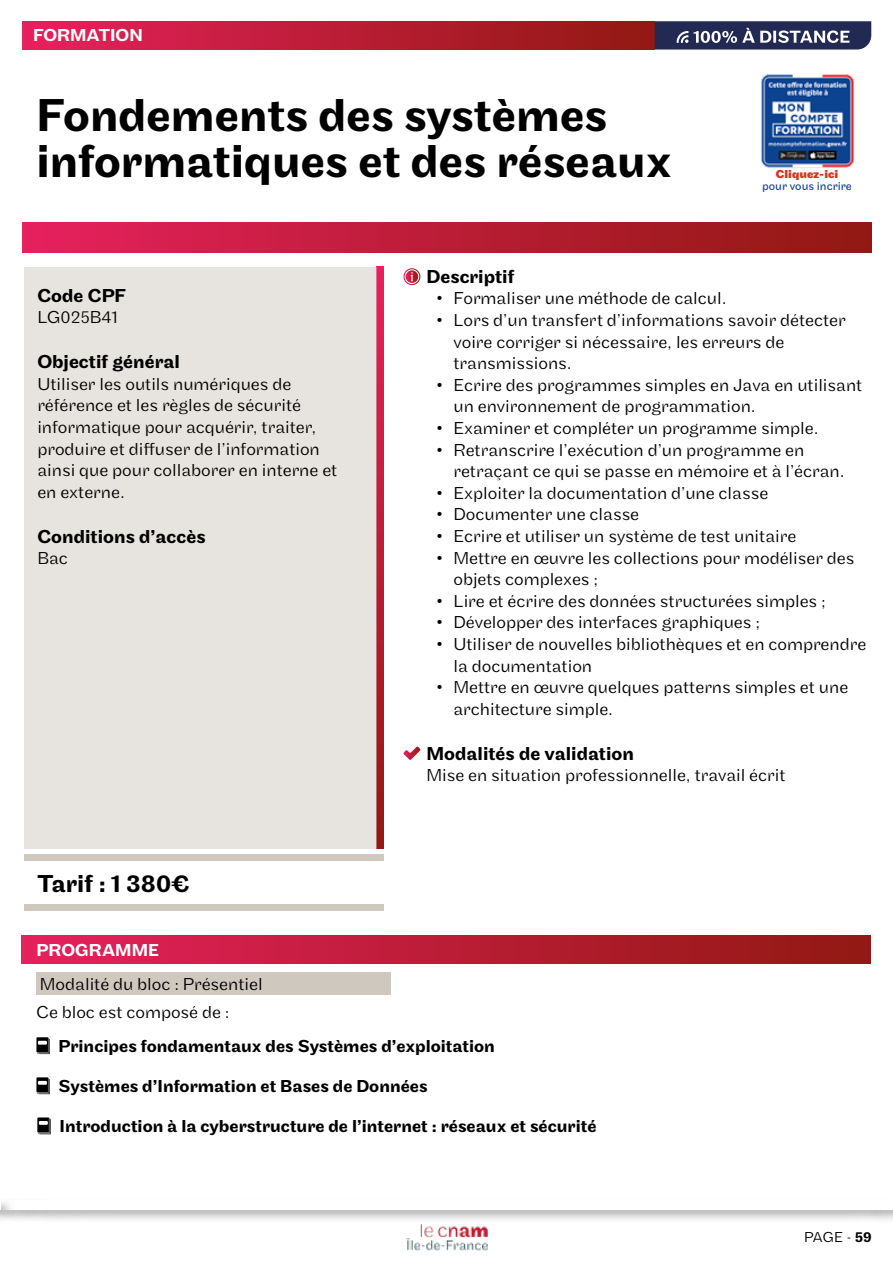
<style>
.page{position:relative;width:893px;height:1263px;background:#fff}
.page>*{position:absolute;margin:0;border:0;box-sizing:border-box;transform-origin:0 0}
.t1{font:500 48px/46.5px "Maple";color:#000}
.t2{font:500 25.5px "Maple";color:#000}
.t3{font:500 19.5px "Maple";color:#000}
.t4{font:300 18px/21.6px "Maple";color:#000}
.t5{font:500 18px "Maple";color:#000}
.t6{font:500 18px "Maple";color:#fff}
.t7{font:300 15px "Maple";color:#000}
.t8{font:12px "Maple";color:#1d4593}
.t9{font:700 12px "Maple";color:#de321b}
.s1{font-weight:500}
</style>
<div class="page">
<div style="left:0;top:1198px;width:893px;height:26px;background:#000;opacity:.32"></div>
<div style="left:1px;top:1200px;width:891px;height:9px;background:#fff"></div>
<div style="left:0;top:1198px;width:15px;height:26px;background:#000;opacity:.32"></div>
<img style="left:406px;top:1224px;width:81px;height:26px">
<div style="left:22px;top:222px;width:849px;height:31px;background:linear-gradient(to right,#e6215d,#911911)"></div>
<div style="left:22px;top:21px;width:633px;height:29px;background:linear-gradient(to right,#e6215d,#911911)"></div>
<div style="left:24px;top:854px;width:359px;height:6px;background:#cfc8bf"></div>
<div style="left:24px;top:904px;width:359px;height:6px;background:#cfc8bf"></div>
<svg style="left:376px;top:267px;width:8px;height:581px;background:#bc273f"></svg>
<div style="left:24px;top:267px;width:352px;height:581px;background:#e7e3df"></div>
<svg style="left:403px;top:747px;width:17px;height:13px"></svg>
<svg style="left:403px;top:268px;width:17px;height:17px"></svg>
<div style="left:36px;top:971px;width:355px;height:23px;background:#cfc8bf"></div>
<div style="left:21px;top:936px;width:849px;height:28px;background:linear-gradient(to right,#e6215d,#911911)"></div>
<svg style="left:36px;top:1037px;width:14px;height:17px"></svg>
<svg style="left:36px;top:1077px;width:14px;height:17px"></svg>
<svg style="left:37px;top:1117px;width:14px;height:17px"></svg>
<svg style="left:655px;top:21px;width:216px;height:29px;background:#484f71"></svg>
<img style="left:761px;top:74px;width:93px;height:94px">
<p class="t6" style="left:33px;top:25px;width:111px">FORMATION</p>
<h1 class="t1" style="left:36px;top:93px;width:637px">Fondements des systèmes informatiques et des réseaux</h1>
<p class="t9" style="left:776px;top:167px;width:64px">Cliquez-ici</p>
<p class="t8" style="left:762px;top:179px;width:91px">pour vous incrire</p>
<p class="t3" style="left:37px;top:284px;width:90px">Code CPF</p>
<p class="t4" style="left:37px;top:306px;width:82px">LG025B41</p>
<p class="t3" style="left:37px;top:350px;width:144px">Objectif général</p>
<p class="t4" style="left:37px;top:373px;width:301px">Utiliser les outils numériques de référence et les règles de sécurité informatique pour acquérir, traiter, produire et diffuser de l’information ainsi que pour collaborer en interne et en externe.</p>
<p class="t3" style="left:37px;top:525px;width:170px">Conditions d’accès</p>
<p class="t4" style="left:37px;top:548px;width:32px">Bac</p>
<h2 class="t2" style="left:37px;top:869px;width:154px">Tarif : 1 380€</h2>
<p class="t6" style="left:36px;top:939px;width:124px">PROGRAMME</p>
<p class="t4" style="left:40px;top:973px;width:224px">Modalité du bloc : Présentiel</p>
<p class="t4" style="left:36px;top:1001px;width:195px">Ce bloc est composé de :</p>
<p class="t3" style="left:426px;top:265px;width:89px">Descriptif</p>
<p class="t4" style="left:436px;top:288px;width:292px">• Formaliser une méthode de calcul.</p>
<p class="t4" style="left:453px;top:309px;width:394px;text-indent:-17px">• Lors d’un transfert d’informations savoir détecter voire corriger si nécessaire, les erreurs de transmissions.</p>
<p class="t4" style="left:453px;top:374px;width:410px;text-indent:-17px">• Ecrire des programmes simples en Java en utilisant un environnement de programmation.</p>
<p class="t4" style="left:436px;top:417px;width:384px">• Examiner et compléter un programme simple.</p>
<p class="t4" style="left:453px;top:439px;width:393px;text-indent:-17px">• Retranscrire l’exécution d’un programme en retraçant ce qui se passe en mémoire et à l’écran.</p>
<p class="t4" style="left:436px;top:482px;width:333px">• Exploiter la documentation d’une classe</p>
<p class="t4" style="left:436px;top:504px;width:204px">• Documenter une classe</p>
<p class="t4" style="left:436px;top:525px;width:361px">• Ecrire et utiliser un système de test unitaire</p>
<p class="t4" style="left:453px;top:547px;width:402px;text-indent:-17px">• Mettre en œuvre les collections pour modéliser des objets complexes ;</p>
<p class="t4" style="left:436px;top:590px;width:391px">• Lire et écrire des données structurées simples ;</p>
<p class="t4" style="left:436px;top:612px;width:325px">• Développer des interfaces graphiques ;</p>
<p class="t4" style="left:453px;top:633px;width:414px;text-indent:-17px">• Utiliser de nouvelles bibliothèques et en comprendre la documentation</p>
<p class="t4" style="left:453px;top:677px;width:396px;text-indent:-17px">• Mettre en œuvre quelques patterns simples et une architecture simple.</p>
<p class="t3" style="left:426px;top:742px;width:209px">Modalités de validation</p>
<p class="t4" style="left:426px;top:765px;width:361px">Mise en situation professionnelle, travail écrit</p>
<p class="t5" style="left:59px;top:1036px;width:438px">Principes fondamentaux des Systèmes d’exploitation</p>
<p class="t5" style="left:59px;top:1076px;width:371px">Systèmes d’Information et Bases de Données</p>
<p class="t5" style="left:60px;top:1116px;width:538px">Introduction à la cyberstructure de l’internet : réseaux et sécurité</p>
<p class="t7" style="left:804px;top:1229px;width:69px">PAGE - <span class="s1">59</span></p>
</div>
